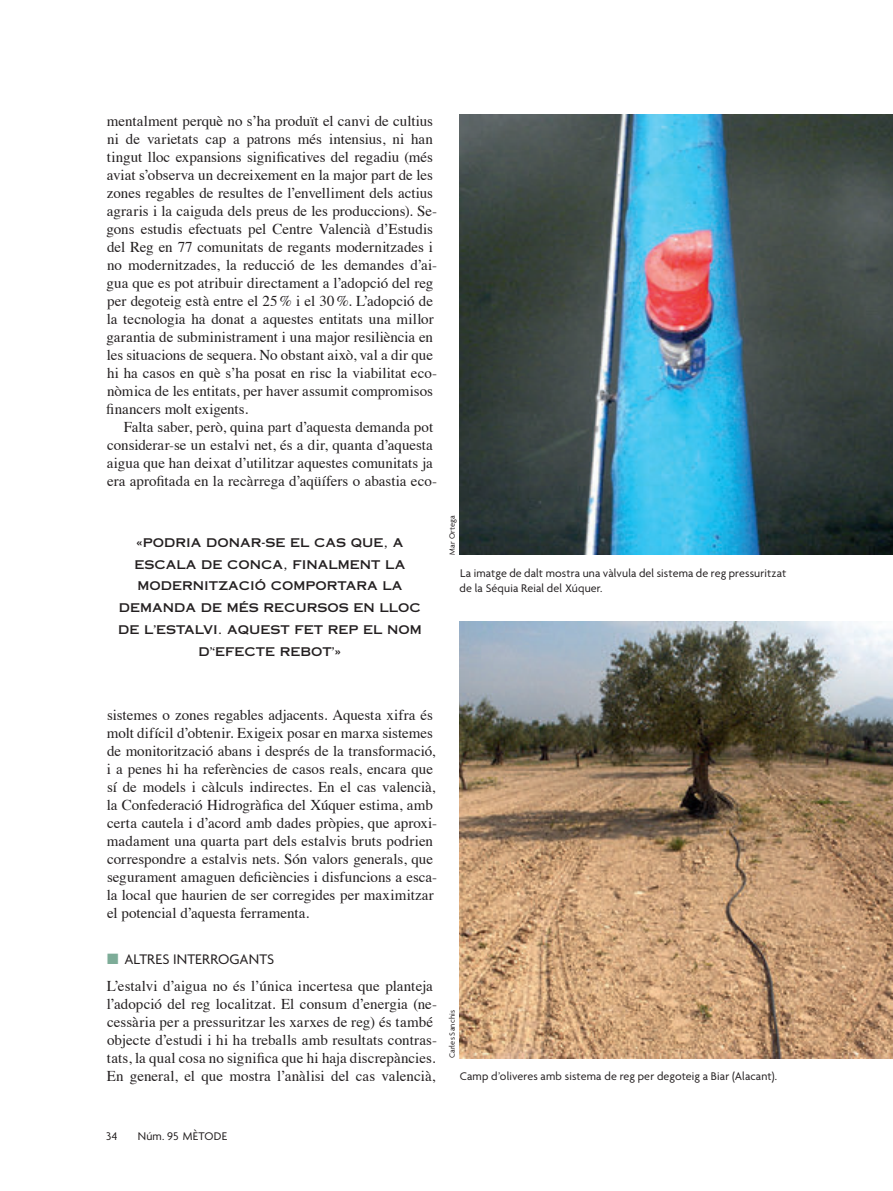
<style>
.page{position:relative;width:893px;height:1191px;background:#fff}
.page>*{position:absolute;margin:0;border:0;box-sizing:border-box;transform-origin:0 0}
.t1{font:15px/18px "Times";color:#231f20}
.t2{font:15px "Agenda";letter-spacing:.01em;color:#231f20}
.t3{font:12px/15px "Agenda";letter-spacing:.015em;color:#231f20}
.t4{font:12px/21.8px "Copperplate Thirty One AB";color:#231f20;text-align:center}
.t5{font:8.25px "Agenda";letter-spacing:.02em;color:#231f20}
.s1{color:#7dac98}
</style>
<div class="page">
<img style="left:459px;top:115px;width:434px;height:440px">
<img style="left:459px;top:621px;width:434px;height:437px">
<p class="t1" style="left:106px;top:111px;width:332px">mentalment perquè no s’ha produït el canvi de cultius ni de varietats cap a patrons més intensius, ni han tingut lloc expansions significatives del regadiu (més aviat s’observa un decreixement en la major part de les zones regables de resultes de l’envelliment dels actius agraris i la caiguda dels preus de les produccions). Se&shy;gons estudis efectuats pel Centre Valencià d’Estudis del Reg en 77 comunitats de regants modernitzades i no modernitzades, la reducció de les demandes d’ai&shy;gua que es pot atribuir directament a l’adopció del reg per degoteig està entre el 25% i el 30%. L’adopció de la tecnologia ha donat a aquestes entitats una millor garantia de subministrament i una major resiliència en les situacions de sequera. No obstant això, val a dir que hi ha casos en què s’ha posat en risc la viabilitat eco&shy;nòmica de les entitats, per haver assumit compromisos financers molt exigents.</p>
<p class="t1" style="left:107px;top:417px;width:332px;text-indent:17px">Falta saber, però, quina part d’aquesta demanda pot considerar-se un estalvi net, és a dir, quanta d’aquesta aigua que han deixat d’utilitzar aquestes comunitats ja era aprofitada en la recàrrega d’aqüífers o abastia eco-</p>
<p class="t4" style="left:118px;top:531px;width:305px">«PODRIA DONAR-SE EL CAS QUE, A<br>ESCALA DE CONCA, FINALMENT LA<br>MODERNITZACIÓ COMPORTARA LA<br>DEMANDA DE MÉS RECURSOS EN LLOC<br>DE L’ESTALVI. AQUEST FET REP EL NOM<br>D’‘EFECTE REBOT’»</p>
<p class="t5" style="left:447px;top:555px;width:41px;rotate:-90deg">Mar Ortega</p>
<p class="t3" style="left:459px;top:565px;width:328px">La imatge de dalt mostra una vàlvula del sistema de reg pressuritzat de la Séquia Reial del Xúquer.</p>
<p class="t1" style="left:107px;top:705px;width:332px">sistemes o zones regables adjacents. Aquesta xifra és molt difícil d’obtenir. Exigeix posar en marxa sistemes de monitorització abans i després de la transformació, i a penes hi ha referències de casos reals, encara que sí de models i càlculs indirectes. En el cas valencià, la Confederació Hidrogràfica del Xúquer estima, amb certa cautela i d’acord amb dades pròpies, que aproxi&shy;madament una quarta part dels estalvis bruts podrien correspondre a estalvis nets. Són valors generals, que segurament amaguen deficiències i disfuncions a esca&shy;la local que haurien de ser corregides per maximitzar el potencial d’aquesta ferramenta.</p>
<p class="t2" style="left:107px;top:949px;width:168px"><span class="s1">■</span> ALTRES INTERROGANTS</p>
<p class="t1" style="left:107px;top:975px;width:332px">L’estalvi d’aigua no és l’única incertesa que planteja l’adopció del reg localitzat. El consum d’energia (ne&shy;cessària per a pressuritzar les xarxes de reg) és també objecte d’estudi i hi ha treballs amb resultats contras&shy;tats, la qual cosa no significa que hi haja discrepàncies.<br>En general, el que mostra l’anàlisi del cas valencià,</p>
<p class="t5" style="left:447px;top:1058px;width:50px;rotate:-90deg">Carles Sanchis</p>
<p class="t3" style="left:460px;top:1068px;width:319px">Camp d’oliveres amb sistema de reg per degoteig a Biar (Alacant).</p>
<p class="t3" style="left:106px;top:1128px;width:13px">34</p>
<p class="t3" style="left:138px;top:1128px;width:91px">Núm. 95 MÈTODE</p>
</div>
